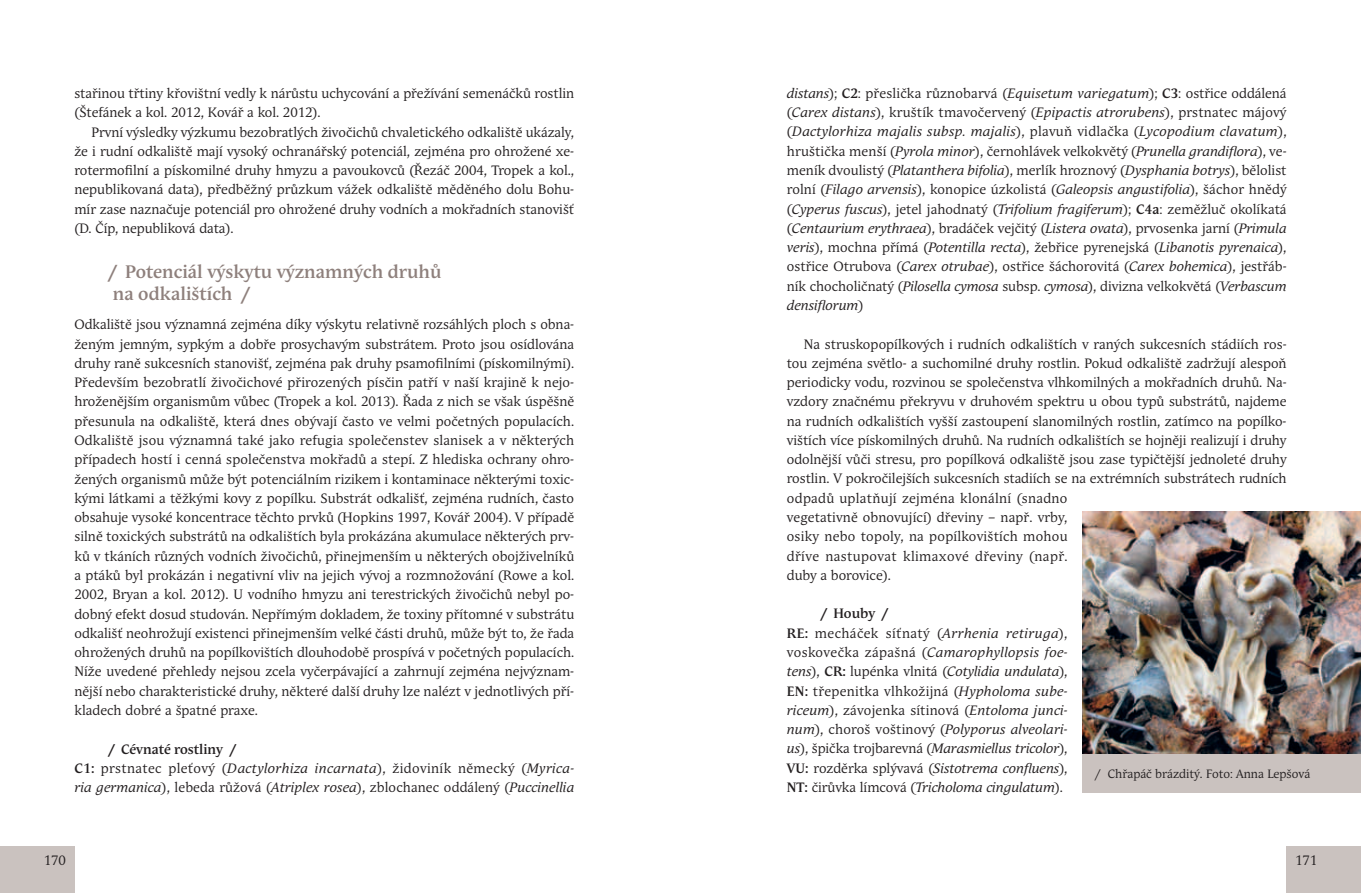
<style>
.page{position:relative;width:1361px;height:893px;background:#fff}
.page>*{position:absolute;margin:0;border:0;box-sizing:border-box;transform-origin:0 0}
.t1{font:700 18px/21.6px "Andulka Book Pro";color:#8e807c}
.t2{font:13.5px/19.4px "Andulka Book Pro";color:#231f20;text-align:justify}
.t3{font:italic 13.5px/19.4px "Andulka Book Pro";color:#231f20}
.t4{font:13.5px/19.4px "Andulka Book Pro";letter-spacing:.03em;color:#231f20}
.t5{font:12px "Andulka Book Pro";color:#231f20}
.s1{font-weight:700}
.s2{font-style:italic}
.s3{font-weight:700;font-style:normal}
.s4{font-style:normal}
</style>
<div class="page">
<div style="left:1286px;top:846px;width:75px;height:47px;background:#cac2bf"></div>
<div style="left:0;top:846px;width:74px;height:47px;background:#cac2bf"></div>
<img style="left:1082px;top:511px;width:279px;height:244px">
<div style="left:1082px;top:755px;width:279px;height:38px;background:#cac2bf"></div>
<p class="t2" style="left:74px;top:84px;width:501px">stařinou třtiny křovištní vedly k nárůstu uchycování a přežívání semenáčků rostlin (Štefánek a kol. 2012, Kovář a kol. 2012).</p>
<p class="t2" style="left:74px;top:122px;width:501px;text-indent:17px">První výsledky výzkumu bezobratlých živočichů chvaletického odkaliště ukázaly, že i rudní odkaliště mají vysoký ochranářský potenciál, zejména pro ohrožené xe&shy;rotermofilní a pískomilné druhy hmyzu a pavoukovců (Řezáč 2004, Tropek a kol., nepublikovaná data), předběžný průzkum vážek odkaliště měděného dolu Bohu&shy;mír zase naznačuje potenciál pro ohrožené druhy vodních a mokřadních stanovišť (D. Číp, nepubliková data).</p>
<h1 class="t1" style="left:108px;top:261px;width:334px">/ Potenciál výskytu významných druhů na odkalištích /</h1>
<p class="t2" style="left:74px;top:315px;width:501px">Odkaliště jsou významná zejména díky výskytu relativně rozsáhlých ploch s obna&shy;ženým jemným, sypkým a dobře prosychavým substrátem. Proto jsou osídlována druhy raně sukcesních stanovišť, zejména pak druhy psamofilními (pískomilnými).<br>Především bezobratlí živočichové přirozených písčin patří v naší krajině k nejo&shy;hroženějším organismům vůbec (Tropek a kol. 2013). Řada z nich se však úspěšně přesunula na odkaliště, která dnes obývají často ve velmi početných populacích.<br>Odkaliště jsou významná také jako refugia společenstev slanisek a v některých případech hostí i cenná společenstva mokřadů a stepí. Z hlediska ochrany ohro&shy;žených organismů může být potenciálním rizikem i kontaminace některými toxic&shy;kými látkami a těžkými kovy z popílku. Substrát odkališť, zejména rudních, často obsahuje vysoké koncentrace těchto prvků (Hopkins 1997, Kovář 2004). V případě silně toxických substrátů na odkalištích byla prokázána akumulace některých prv&shy;ků v tkáních různých vodních živočichů, přinejmenším u některých obojživelníků a ptáků byl prokázán i negativní vliv na jejich vývoj a rozmnožování (Rowe a kol.<br>2002, Bryan a kol. 2012). U vodního hmyzu ani terestrických živočichů nebyl po&shy;dobný efekt dosud studován. Nepřímým dokladem, že toxiny přítomné v substrátu odkališť neohrožují existenci přinejmenším velké části druhů, může být to, že řada ohrožených druhů na popílkovištích dlouhodobě prospívá v početných populacích.<br>Níže uvedené přehledy nejsou zcela vyčerpávající a zahrnují zejména nejvýznam&shy;nější nebo charakteristické druhy, některé další druhy lze nalézt v jednotlivých pří&shy;kladech dobré a špatné praxe.</p>
<p class="t4" style="left:74px;top:739px;width:501px;text-indent:34px"><span class="s1">/ Cévnaté rostliny /<br>C1:</span> prstnatec pleťový (<span class="s2">Dactylorhiza incarnata</span>), židoviník německý (<span class="s2">Myrica&shy;ria germanica</span>), lebeda růžová (<span class="s2">Atriplex rosea</span>), zblochanec oddálený (<span class="s2">Puccinellia</span></p>
<p class="t2" style="left:787px;top:84px;width:501px"><span class="s2">distans</span>); <span class="s1">C2</span>: přeslička různobarvá (<span class="s2">Equisetum variegatum</span>); <span class="s1">C3</span>: ostřice oddálená (<span class="s2">Carex distans</span>), kruštík tmavočervený (<span class="s2">Epipactis atrorubens</span>), prstnatec májový (<span class="s2">Dactylorhiza majalis subsp. majalis</span>), plavuň vidlačka (<span class="s2">Lycopodium clavatum</span>), hruštička menší (<span class="s2">Pyrola minor</span>), černohlávek velkokvětý (<span class="s2">Prunella grandiflora</span>), ve&shy;meník dvoulistý (<span class="s2">Platanthera bifolia</span>), merlík hroznový (<span class="s2">Dysphania botrys</span>), bělolist rolní (<span class="s2">Filago arvensis</span>), konopice úzkolistá (<span class="s2">Galeopsis angustifolia</span>), šáchor hnědý (<span class="s2">Cyperus fuscus</span>), jetel jahodnatý (<span class="s2">Trifolium fragiferum</span>); <span class="s1">C4a</span>: zeměžluč okolíkatá (<span class="s2">Centaurium erythraea</span>), bradáček vejčitý (<span class="s2">Listera ovata</span>), prvosenka jarní (<span class="s2">Primula veris</span>), mochna přímá (<span class="s2">Potentilla recta</span>), žebřice pyrenejská (<span class="s2">Libanotis pyrenaica</span>), ostřice Otrubova (<span class="s2">Carex otrubae</span>), ostřice šáchorovitá (<span class="s2">Carex bohemica</span>), jestřáb&shy;ník chocholičnatý (<span class="s2">Pilosella cymosa</span> subsp. <span class="s2">cymosa</span>), divizna velkokvětá (<span class="s2">Verbascum densiflorum</span>)</p>
<p class="t2" style="left:787px;top:334px;width:501px;text-align:left;text-indent:17px">Na struskopopílkových i rudních odkalištích v raných sukcesních stádiích ros&shy;tou zejména světlo- a suchomilné druhy rostlin. Pokud odkaliště zadržují alespoň periodicky vodu, rozvinou se společenstva vlhkomilných a mokřadních druhů. Na&shy;vzdory značnému překryvu v druhovém spektru u obou typů substrátů, najdeme na rudních odkalištích vyšší zastoupení slanomilných rostlin, zatímco na popílko&shy;vištích více pískomilných druhů. Na rudních odkalištích se hojněji realizují i druhy odolnější vůči stresu, pro popílková odkaliště jsou zase typičtější jednoleté druhy rostlin. V pokročilejších sukcesních stadiích se na extrémních substrátech rudních odpadů uplatňují zejména klonální (snadno<br>vegetativně obnovující) dřeviny – např. vrby,<br>osiky nebo topoly, na popílkovištích mohou<br>dříve nastupovat klimaxové dřeviny (např.<br>duby a borovice).</p>
<p class="t3" style="left:787px;top:604px;width:282px;text-indent:34px"><span class="s3">/ Houby /<br>RE:</span> <span class="s4">mecháček síťnatý (</span>Arrhenia retiruga<span class="s4">), voskovečka zápašná (</span>Camarophyllopsis foe&shy;tens<span class="s4">),</span> <span class="s3">CR:</span> <span class="s4">lupénka vlnitá (</span>Cotylidia undulata<span class="s4">), </span><span class="s3">EN:</span> <span class="s4">třepenitka vlhkožijná (</span>Hypholoma sube&shy;riceum<span class="s4">), závojenka sítinová (</span>Entoloma junci&shy;num<span class="s4">), choroš voštinový (</span>Polyporus alveolari&shy;us<span class="s4">), špička trojbarevná (</span>Marasmiellus tricolor<span class="s4">), </span><span class="s3">VU:</span> <span class="s4">rozděrka splývavá (</span>Sistotrema confluens<span class="s4">), </span><span class="s3">NT:</span> <span class="s4">čirůvka límcová (</span>Tricholoma cingulatum<span class="s4">).</span></p>
<p class="t5" style="left:1095px;top:767px;width:217px">/ Chřapáč brázditý. Foto: Anna Lepšová</p>
<p class="t2" style="left:44px;top:851px;width:24px">170</p>
<p class="t2" style="left:1295px;top:851px;width:24px">171</p>
</div>
